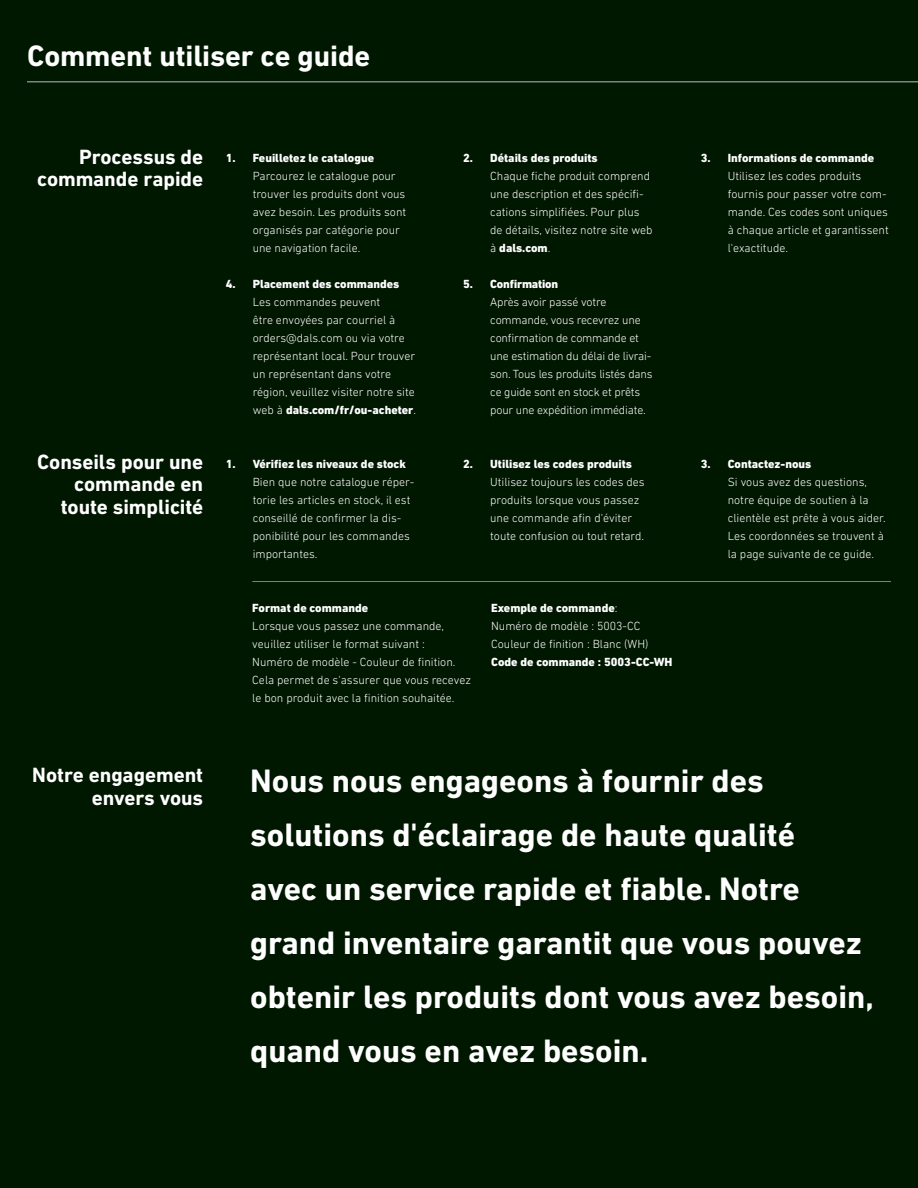
<style>
.page{position:relative;width:918px;height:1188px;background:#001700}
.page>*{position:absolute;margin:0;border:0;box-sizing:border-box;transform-origin:0 0}
.t1{font:700 33px/54px "DIN Next LT Pro";color:#fff}
.t2{font:700 30px "DIN Next LT Pro";letter-spacing:-.005em;color:#fff}
.t3{font:700 21px/22.5px "DIN Next LT Pro";letter-spacing:-.005em;color:#fff;text-align:right}
.t4{font:300 12px/18px "DIN Next LT Pro";color:#fff}
.t5{font:800 12px "DIN Next LT Pro";color:#fff}
.s1{font-weight:800}
</style>
<div class="page">
<hr style="left:27px;top:81px;width:864px;height:1px;background:#808285">
<hr style="left:252px;top:581px;width:639px;height:1px;background:#808285">
<svg style="left:891px;top:81px;width:27px;height:1px"></svg>
<h2 class="t2" style="left:27px;top:38px;width:345px">Comment utiliser ce guide</h2>
<h3 class="t3" style="left:37px;top:145px;width:168px">Processus de commande rapide</h3>
<p class="t5" style="left:226px;top:151px;width:150px">1. Feuilletez le catalogue</p>
<p class="t4" style="left:253px;top:167px;width:155px">Parcourez le catalogue pour trouver les produits dont vous avez besoin. Les produits sont organisés par catégorie pour une navigation facile.</p>
<p class="t5" style="left:226px;top:277px;width:175px">4. Placement des commandes</p>
<p class="t4" style="left:253px;top:293px;width:165px">Les commandes peuvent<br>être envoyées par courriel à orders@dals.com ou via votre représentant local. Pour trouver un représentant dans votre région, veuillez visiter notre site web à <span class="s1">dals.com/fr/ou-acheter</span>.</p>
<h3 class="t3" style="left:37px;top:450px;width:168px">Conseils pour une commande en toute simplicité</h3>
<p class="t5" style="left:226px;top:457px;width:182px">1. Vérifiez les niveaux de stock</p>
<p class="t4" style="left:253px;top:473px;width:163px">Bien que notre catalogue réper&shy;torie les articles en stock, il est conseillé de confirmer la dis&shy;ponibilité pour les commandes importantes.</p>
<p class="t5" style="left:463px;top:151px;width:136px">2. Détails des produits</p>
<p class="t4" style="left:490px;top:167px;width:164px">Chaque fiche produit comprend une description et des spécifi&shy;cations simplifiées. Pour plus de détails, visitez notre site web à <span class="s1">dals.com</span>.</p>
<p class="t5" style="left:463px;top:277px;width:96px">5. Confirmation</p>
<p class="t4" style="left:490px;top:293px;width:164px">Après avoir passé votre commande, vous recevrez une confirmation de commande et une estimation du délai de livrai&shy;son. Tous les produits listés dans ce guide sont en stock et prêts pour une expédition immédiate.</p>
<p class="t5" style="left:463px;top:457px;width:170px">2. Utilisez les codes produits</p>
<p class="t4" style="left:490px;top:473px;width:156px">Utilisez toujours les codes des produits lorsque vous passez une commande afin d'éviter toute confusion ou tout retard.</p>
<p class="t5" style="left:252px;top:601px;width:117px">Format de commande</p>
<p class="t4" style="left:252px;top:617px;width:220px">Lorsque vous passez une commande, veuillez utiliser le format suivant :<br>Numéro de modèle - Couleur de finition.<br>Cela permet de s'assurer que vous recevez le bon produit avec la finition souhaitée.</p>
<p class="t4" style="left:491px;top:599px;width:159px"><span class="s1">Exemple de commande</span>:<br>Numéro de modèle : 5003-CC<br>Couleur de finition : Blanc (WH)</p>
<p class="t5" style="left:491px;top:655px;width:183px">Code de commande : 5003-CC-WH</p>
<p class="t5" style="left:701px;top:151px;width:175px">3. Informations de commande</p>
<p class="t4" style="left:728px;top:167px;width:163px">Utilisez les codes produits fournis pour passer votre com&shy;mande. Ces codes sont uniques à chaque article et garantissent l'exactitude.</p>
<p class="t5" style="left:701px;top:457px;width:112px">3. Contactez-nous</p>
<p class="t4" style="left:728px;top:473px;width:160px">Si vous avez des questions, notre équipe de soutien à la clientèle est prête à vous aider.<br>Les coordonnées se trouvent à la page suivante de ce guide.</p>
<h3 class="t3" style="left:32px;top:764px;width:172px">Notre engagement envers vous</h3>
<h1 class="t1" style="left:250px;top:754px;width:625px">Nous nous engageons à fournir des solutions d'éclairage de haute qualité<br>avec un service rapide et fiable. Notre grand inventaire garantit que vous pouvez obtenir les produits dont vous avez besoin, quand vous en avez besoin.</h1>
</div>
